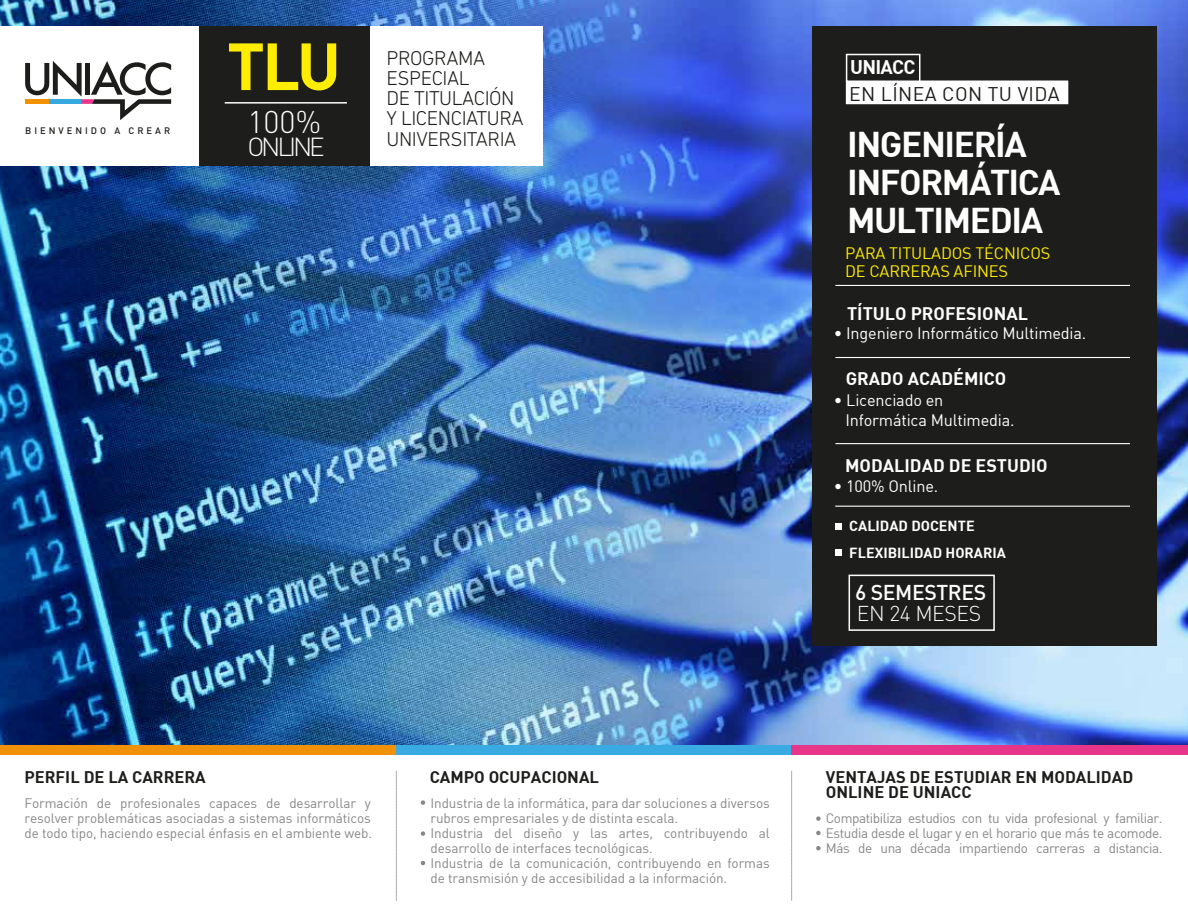
<style>
.page{position:relative;width:1188px;height:918px;background:#fff}
.page>*{position:absolute;margin:0;border:0;box-sizing:border-box;transform-origin:0 0}
.t1{font:700 65.55px "DIN Pro";color:#ffed00}
.t2{font:35.1px/37.8px "DIN Bold";letter-spacing:-.04em;color:#fff}
.t3{font:300 30.9px "DIN Pro";color:#fff}
.t4{font:300 25.8px "DIN Pro";letter-spacing:-.12em;color:#fff}
.t5{font:500 21.15px "DIN Pro";letter-spacing:-.02em;color:#fff}
.t6{font:300 21.15px "DIN Pro";letter-spacing:-.02em;color:#fff}
.t7{font:300 20.4px/20.2px "DIN Next LT Pro";letter-spacing:-.02em;color:#1d1d1b}
.t8{font:19.35px "DIN";letter-spacing:.02em;color:#1d1d1b}
.t9{font:19.35px "DIN Bold";letter-spacing:-.04em;color:#fff}
.t10{font:17.85px "DIN Bold";color:#fff}
.t11{font:16.5px/15px "DIN Bold";color:#1d1d1b}
.t12{font:16.35px/19.5px "DIN";letter-spacing:-.01em;color:#fff}
.t13{font:16.35px/17.9px "DIN";letter-spacing:-.01em;color:#ffed00}
.t14{font:14.4px/27px "DIN Bold";color:#fff}
.t15{font:13.5px/15px "DIN";letter-spacing:-.005em;color:#878787;text-align:justify}
.t16{font:500 9.3px "DIN Pro";letter-spacing:.32em;color:#1d1d1b}
</style>
<div class="page">
<img style="left:0;top:0;width:1188px;height:746px">
<div style="left:0;top:746px;width:397px;height:9px;background:#f19107"></div>
<div style="left:396px;top:746px;width:396px;height:9px;background:#39abe2"></div>
<div style="left:792px;top:746px;width:396px;height:9px;background:#e73589"></div>
<svg style="left:421px;top:800px;width:4px;height:5px"></svg>
<svg style="left:421px;top:831px;width:4px;height:5px"></svg>
<svg style="left:421px;top:861px;width:4px;height:4px"></svg>
<svg style="left:396px;top:771px;width:1px;height:130px"></svg>
<svg style="left:791px;top:771px;width:1px;height:130px"></svg>
<div style="left:812px;top:26px;width:344px;height:620px;background:#1d1d1b"></div>
<hr style="left:835px;top:357px;width:295px;height:1px;background:#fff">
<hr style="left:835px;top:443px;width:295px;height:1px;background:#fff">
<hr style="left:835px;top:506px;width:295px;height:1px;background:#fff">
<svg style="left:835px;top:524px;width:6px;height:6px"></svg>
<svg style="left:835px;top:550px;width:6px;height:6px"></svg>
<div style="left:846px;top:81px;width:222px;height:23px;background:#fff"></div>
<div style="left:846px;top:54px;width:74px;height:28px;background:#1d1d1b;border:2px solid #fff"></div>
<hr style="left:835px;top:285px;width:295px;height:1px;background:#fff">
<div style="left:198px;top:26px;width:173px;height:140px;background:#1d1d1b"></div>
<div style="left:371px;top:26px;width:172px;height:140px;background:#fff"></div>
<div style="left:0;top:26px;width:198px;height:140px;background:#fff"></div>
<svg style="left:25px;top:61px;width:146px;height:59px"></svg>
<hr style="left:225px;top:102px;width:122px;height:2px;background:#fff">
<div style="left:849px;top:575px;width:146px;height:56px;border:2px solid #fff"></div>
<svg style="left:816px;top:816px;width:5px;height:5px"></svg>
<svg style="left:816px;top:831px;width:5px;height:4px"></svg>
<svg style="left:816px;top:846px;width:5px;height:4px"></svg>
<p class="t16" style="left:25px;top:124px;width:147px">BIENVENIDO A CREAR</p>
<h1 class="t1" style="left:227px;top:22px;width:115px">TLU</h1>
<h3 class="t3" style="left:247px;top:101px;width:76px">100%</h3>
<h3 class="t4" style="left:247px;top:130px;width:79px">ONLINE</h3>
<h3 class="t7" style="left:387px;top:48px;width:139px">PROGRAMA<br>ESPECIAL<br>DE TITULACIÓN<br>Y LICENCIATURA<br>UNIVERSITARIA</h3>
<h3 class="t9" style="left:850px;top:55px;width:67px">UNIACC</h3>
<h3 class="t8" style="left:849px;top:82px;width:212px">EN LÍNEA CON TU VIDA</h3>
<h2 class="t2" style="left:847px;top:124px;width:215px">INGENIERÍA<br>INFORMÁTICA<br>MULTIMEDIA</h2>
<p class="t13" style="left:845px;top:244px;width:207px">PARA TITULADOS TÉCNICOS<br>DE CARRERAS AFINES</p>
<h3 class="t10" style="left:847px;top:302px;width:182px">TÍTULO PROFESIONAL</h3>
<p class="t12" style="left:834px;top:323px;width:254px">• Ingeniero Informático Multimedia.</p>
<h3 class="t10" style="left:846px;top:367px;width:162px">GRADO ACADÉMICO</h3>
<p class="t12" style="left:845px;top:390px;width:171px;text-indent:-12px">• Licenciado en<br>Informática Multimedia.</p>
<h3 class="t10" style="left:845px;top:454px;width:204px">MODALIDAD DE ESTUDIO</h3>
<p class="t12" style="left:834px;top:476px;width:106px">• 100% Online.</p>
<p class="t14" style="left:849px;top:511px;width:158px">CALIDAD DOCENTE<br>FLEXIBILIDAD HORARIA</p>
<h3 class="t5" style="left:855px;top:578px;width:133px">6 SEMESTRES</h3>
<h3 class="t6" style="left:857px;top:599px;width:126px">EN 24 MESES</h3>
<p class="t11" style="left:24px;top:769px;width:183px">PERFIL DE LA CARRERA</p>
<p class="t11" style="left:430px;top:769px;width:171px">CAMPO OCUPACIONAL</p>
<p class="t15" style="left:24px;top:795px;width:349px">Formación de profesionales capaces de desarrollar y resolver problemáticas asociadas a sistemas informáticos de todo tipo, haciendo especial énfasis en el ambiente web.</p>
<p class="t15" style="left:430px;top:795px;width:341px;text-align:left">Industria de la informática, para dar soluciones a diversos rubros empresariales y de distinta escala.<br>Industria del diseño y las artes, contribuyendo al desarrollo de interfaces tecnológicas.<br>Industria de la comunicación, contribuyendo en formas de transmisión y de accesibilidad a la información.</p>
<p class="t11" style="left:826px;top:769px;width:309px">VENTAJAS DE ESTUDIAR EN MODALIDAD<br>ONLINE DE UNIACC</p>
<p class="t15" style="left:826px;top:810px;width:338px">Compatibiliza estudios con tu vida profesional y familiar.<br>Estudia desde el lugar y en el horario que más te acomode.<br>Más de una década impartiendo carreras a distancia.</p>
</div>
